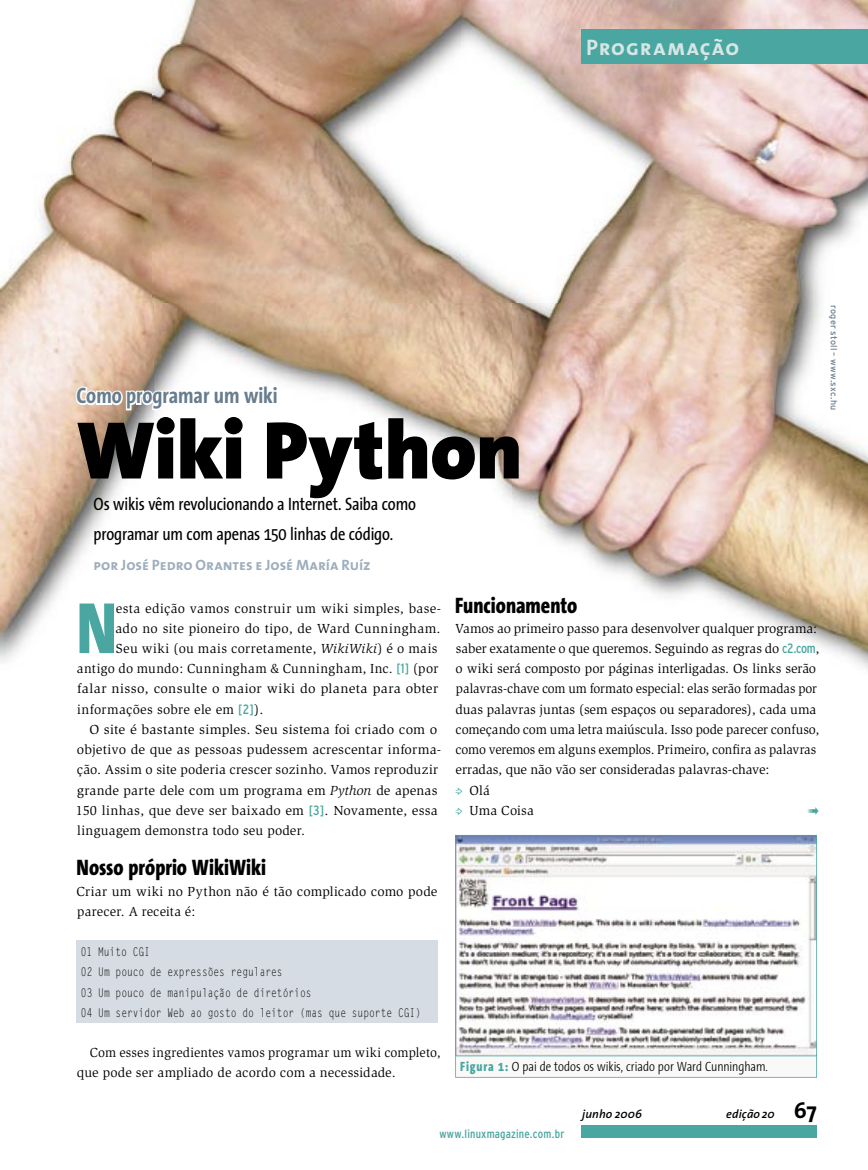
<style>
.page{position:relative;width:868px;height:1170px;background:#fff}
.page>*{position:absolute;margin:0;border:0;box-sizing:border-box;transform-origin:0 0}
.t1{font:900 82.5px "The Sans";letter-spacing:-.01em;color:#000}
.t2{font:800 73.35px "The Sans Condensed";color:#4aa6a1}
.t3{font:800 22.5px "The Sans Condensed";color:#000}
.t4{font:700 22.5px "The Sans Condensed";color:#677c8d}
.t5{font:22.5px "The Sans Bold Caps";letter-spacing:.04em;color:#d6e6e5}
.t6{font:18px/30px "The Sans Condensed";letter-spacing:-.01em;color:#000}
.t7{font:15px "The Sans Bold Caps";letter-spacing:-.005em;color:#9eaebc}
.t8{font:13.5px/20.2px "Slimbach";letter-spacing:.01em;color:#000}
.t9{font:13.5px "Slimbach";letter-spacing:-.01em;color:#000}
.t10{font:13.5px/20.2px "Slimbach";letter-spacing:.01em;color:#000;scale:.96 1}
.t11{font:13.5px "Slimbach";letter-spacing:.01em;color:#000;scale:1.04 1}
.t12{font:13.5px "Slimbach";letter-spacing:.03em;color:#000}
.t13{font:13.5px "Slimbach";letter-spacing:-.01em;color:#000;scale:.96 1}
.t14{font:300 13.5px "The Sans Condensed";letter-spacing:-.005em;color:#000}
.t15{font:13.5px "Slimbach";letter-spacing:.035em;color:#000}
.t16{font:12px/20.2px "Gothic Looser";color:#000;scale:.8 1}
.t17{font:condensed 12px "Interstate";letter-spacing:.015em;color:#4aa6a1}
.t18{font:italic 600 12px "The Sans";letter-spacing:.01em;color:#000}
.t19{font:9px "Interstate";letter-spacing:.025em;color:#677c8d}
.s1{font-style:italic}
.s2{font-family:"Interstate";font-stretch:condensed;color:#4aa6a1}
.s3{font-weight:800;color:#4aa6a1}
.s4{font-weight:700;font-style:normal;font-size:22.5px}
</style>
<div class="page">
<img style="left:0;top:0;width:867px;height:669px">
<svg style="left:74px;top:357px;width:204px;height:83px"></svg>
<div style="left:77px;top:940px;width:361px;height:21px;background:#d5dce3"></div>
<div style="left:77px;top:960px;width:361px;height:21px;background:#d5dce3"></div>
<div style="left:77px;top:980px;width:361px;height:21px;background:#d5dce3"></div>
<div style="left:77px;top:1001px;width:361px;height:21px;background:#d5dce3"></div>
<svg style="left:455px;top:1056px;width:361px;height:21px"></svg>
<svg style="left:455px;top:835px;width:361px;height:221px"></svg>
<div style="left:581px;top:1125px;width:235px;height:12px;background:#4aa6a1"></div>
<div style="left:581px;top:30px;width:286px;height:34px;background:#4aa6a1"></div>
<h3 class="t5" style="left:586px;top:28px;width:154px">Programação</h3>
<h3 class="t4" style="left:77px;top:377px;width:203px">Como programar um wiki</h3>
<h1 class="t1" style="left:77px;top:380px;width:447px">Wiki Python</h1>
<h3 class="t6" style="left:94px;top:488px;width:324px">Os wikis vêm revolucionando a Internet. Saiba como programar um com apenas 150 linhas de código.</h3>
<p class="t7" style="left:94px;top:552px;width:278px">por José Pedro Orantes e José María Ruíz</p>
<h2 class="t2" style="left:77px;top:587px;width:42px">N</h2>
<p class="t12" style="left:116px;top:600px;width:327px">esta edição vamos construir um wiki simples, base-</p>
<p class="t8" style="left:116px;top:618px;width:326px">ado no site pioneiro do tipo, de Ward Cunningham.</p>
<p class="t12" style="left:116px;top:640px;width:323px">Seu wiki (ou mais corretamente, <span class="s1">WikiWiki</span>) é o mais</p>
<p class="t15" style="left:77px;top:661px;width:363px">antigo do mundo: Cunningham &amp; Cunningham, Inc. <span class="s2">[1]</span> (por</p>
<p class="t11" style="left:77px;top:681px;width:349px">falar nisso, consulte o maior wiki do planeta para obter</p>
<p class="t8" style="left:77px;top:699px;width:188px">informações sobre ele em <span class="s2">[2]</span> ).</p>
<p class="t11" style="left:89px;top:721px;width:336px">O site é bastante simples. Seu sistema foi criado com o</p>
<p class="t8" style="left:77px;top:739px;width:365px">objetivo de que as pessoas pudessem acrescentar informa-</p>
<p class="t8" style="left:77px;top:759px;width:363px">ção. Assim o site poderia crescer sozinho. Vamos reproduzir</p>
<p class="t8" style="left:77px;top:780px;width:362px">grande parte dele com um programa em <span class="s1">Python</span> de apenas</p>
<p class="t8" style="left:76px;top:800px;width:363px">150 linhas, que deve ser baixado em <span class="s2">[3]</span> . Novamente, essa</p>
<p class="t8" style="left:77px;top:820px;width:229px">linguagem demonstra todo seu poder.</p>
<h3 class="t3" style="left:77px;top:855px;width:191px">Nosso próprio WikiWiki</h3>
<p class="t8" style="left:77px;top:880px;width:362px">Criar um wiki no Python não é tão complicado como pode parecer. A receita é:</p>
<p class="t16" style="left:81px;top:941px;width:426px">01 Muito CGI<br>02 Um pouco de expressões regulares<br>03 Um pouco de manipulação de diretórios<br>04 Um servidor Web ao gosto do leitor (mas que suporte CGI)</p>
<p class="t10" style="left:77px;top:1042px;width:380px;text-indent:13px">Com esses ingredientes vamos programar um wiki completo, que pode ser ampliado de acordo com a necessidade.</p>
<h3 class="t3" style="left:455px;top:592px;width:123px">Funcionamento</h3>
<p class="t9" style="left:455px;top:620px;width:363px">Vamos ao primeiro passo para desenvolver qualquer programa:</p>
<p class="t9" style="left:456px;top:640px;width:365px">saber exatamente o que queremos. Seguindo as regras do <span class="s2">c2.com</span>,</p>
<p class="t8" style="left:455px;top:658px;width:362px">o wiki será composto por páginas interligadas. Os links serão</p>
<p class="t10" style="left:456px;top:679px;width:377px">palavras-chave com um formato especial: elas serão formadas por</p>
<p class="t9" style="left:455px;top:701px;width:362px">duas palavras juntas (sem espaços ou separadores), cada uma</p>
<p class="t8" style="left:455px;top:719px;width:365px">começando com uma letra maiúscula. Isso pode parecer confuso,</p>
<p class="t13" style="left:455px;top:741px;width:377px">como veremos em alguns exemplos. Primeiro, confira as palavras</p>
<p class="t9" style="left:455px;top:762px;width:315px">erradas, que não vão ser consideradas palavras-chave:</p>
<p class="t8" style="left:469px;top:780px;width:22px">Olá</p>
<p class="t8" style="left:469px;top:800px;width:66px">Uma Coisa</p>
<p class="t14" style="left:460px;top:1054px;width:309px"><span class="s3">Figura 1:</span> O pai de todos os wikis, criado por Ward Cunningham.</p>
<p class="t18" style="left:582px;top:1103px;width:61px">junho 2006</p>
<p class="t18" style="left:726px;top:1103px;width:92px">edição 20 <span class="s4">67</span></p>
<p class="t17" style="left:439px;top:1126px;width:126px">www.linuxmagazine.com.br</p>
<p class="t19" style="left:839px;top:305px;width:106px;rotate:90deg">roger stoll – www.sxc.hu</p>
</div>
